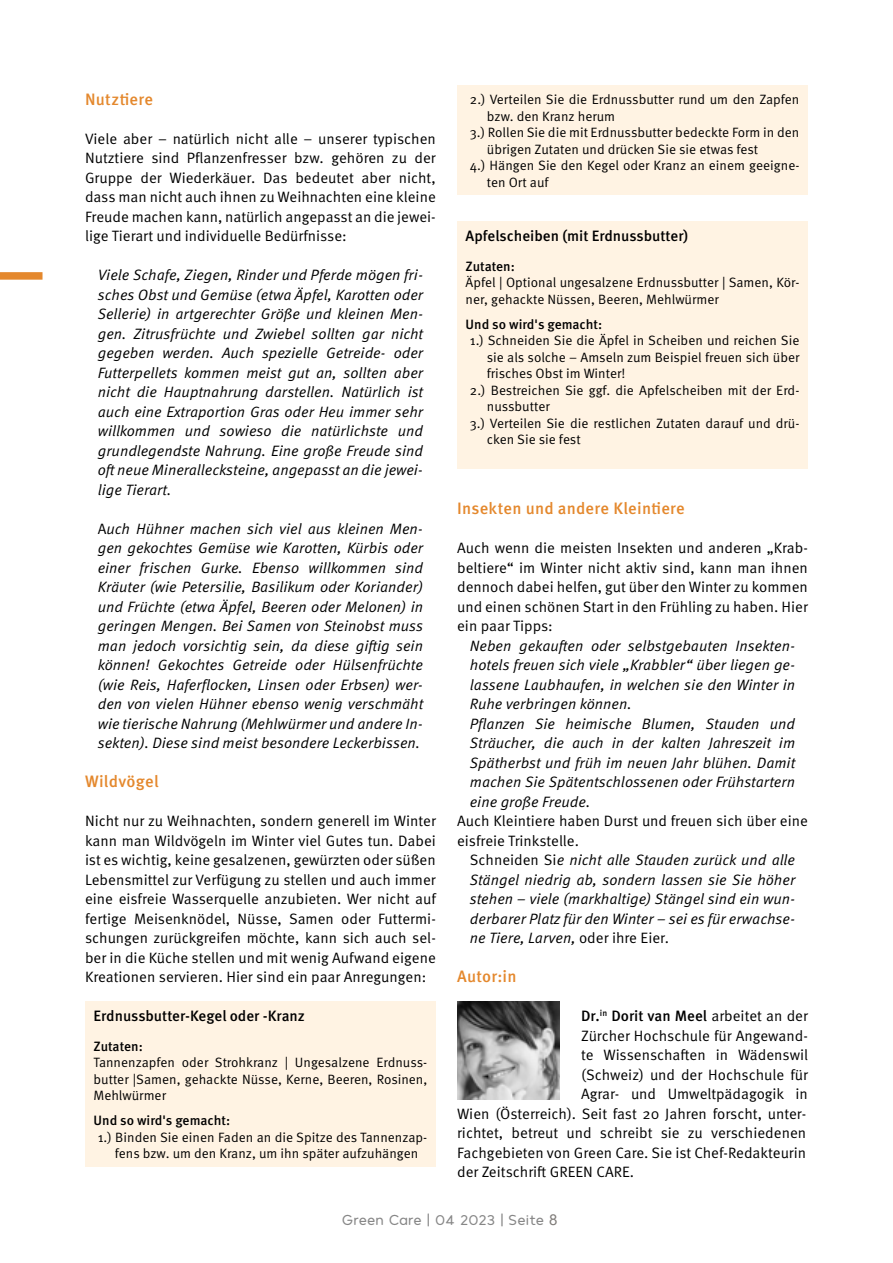
<style>
.page{position:relative;width:893px;height:1263px;background:#fff}
.page>*{position:absolute;margin:0;border:0;box-sizing:border-box;transform-origin:0 0}
.t1{font:500 16.5px "Meta Pro";letter-spacing:.015em;color:#e4882d}
.t2{font:15px/19.5px "Meta Pro Norm Ita";color:#000;text-align:justify}
.t3{font:15px/19.5px "Meta Pro Norm";color:#000;text-align:justify}
.t4{font:500 15px "Meta Pro";color:#000}
.t5{font:15px "Hank Rnd";color:#878787}
.t6{font:13.5px/16.5px "Meta Pro Norm";color:#000;text-align:justify}
.t7{font:500 13.5px "Meta Pro";color:#000}
.s1{font-family:"Meta Pro Norm"}
.s2{font-family:"Meta Pro Norm";font-weight:400}
.s3{font-family:"Arial";color:#807d7a}
</style>
<div class="page">
<div style="left:0;top:272px;width:43px;height:8px;background:#e4882d"></div>
<img style="left:457px;top:1002px;width:103px;height:97px">
<div style="left:85px;top:1002px;width:351px;height:165px;background:#fff3e3"></div>
<div style="left:457px;top:86px;width:351px;height:109px;background:#fff3e3"></div>
<div style="left:457px;top:222px;width:351px;height:247px;background:#fff3e3"></div>
<p class="t1" style="left:85px;top:86px;width:70px">Nutztiere</p>
<p class="t3" style="left:85px;top:128px;width:352px">Viele aber – natürlich nicht alle – unserer typischen Nutztiere sind Pflanzenfresser bzw. gehören zu der Gruppe der Wiederkäuer. Das bedeutet aber nicht, dass man nicht auch ihnen zu Weihnachten eine kleine Freude machen kann, natürlich angepasst an die jewei&shy;lige Tierart und individuelle Bedürfnisse:</p>
<p class="t2" style="left:98px;top:264px;width:327px">Viele Schafe, Ziegen, Rinder und Pferde mögen fri&shy;sches Obst und Gemüse (etwa Äpfel, Karotten oder Sellerie) in artgerechter Größe und kleinen Men&shy;gen. Zitrusfrüchte und Zwiebel sollten gar nicht gegeben werden. Auch spezielle Getreide- oder Futterpellets kommen meist gut an, sollten aber nicht die Hauptnahrung darstellen. Natürlich ist auch eine Extraportion Gras oder Heu immer sehr willkommen und sowieso die natürlichste und grundlegendste Nahrung. Eine große Freude sind oft neue Minerallecksteine, angepasst an die jewei&shy;lige Tierart.</p>
<p class="t2" style="left:98px;top:518px;width:327px"><span class="s1">A</span>uch Hühner machen sich viel aus kleinen Men&shy;gen gekochtes Gemüse wie Karotten, Kürbis oder einer frischen Gurke. Ebenso willkommen sind Kräuter (wie Petersilie, Basilikum oder Koriander) und Früchte (etwa Äpfel, Beeren oder Melonen) in geringen Mengen. Bei Samen von Steinobst muss man jedoch vorsichtig sein, da diese giftig sein können! Gekochtes Getreide oder Hülsenfrüchte (wie Reis, Haferflocken, Linsen oder Erbsen) wer&shy;den von vielen Hühner ebenso wenig verschmäht wie tierische Nahrung (Mehlwürmer und andere In&shy;sekten). Diese sind meist besondere Leckerbissen.</p>
<p class="t1" style="left:85px;top:769px;width:75px">Wildvögel</p>
<p class="t3" style="left:85px;top:810px;width:352px">Nicht nur zu Weihnachten, sondern generell im Winter kann man Wildvögeln im Winter viel Gutes tun. Dabei ist es wichtig, keine gesalzenen, gewürzten oder süßen Lebensmittel zur Verfügung zu stellen und auch immer eine eisfreie Wasserquelle anzubieten. Wer nicht auf fertige Meisenknödel, Nüsse, Samen oder Futtermi&shy;schungen zurückgreifen möchte, kann sich auch sel&shy;ber in die Küche stellen und mit wenig Aufwand eigene Kreationen servieren. Hier sind ein paar Anregungen:</p>
<p class="t4" style="left:94px;top:1005px;width:213px">Erdnussbutter-Kegel oder -Kranz</p>
<p class="t7" style="left:94px;top:1035px;width:51px">Zutaten:</p>
<p class="t6" style="left:94px;top:1053px;width:335px">Tannenzapfen oder Strohkranz | Ungesalzene Erdnuss&shy;butter |Samen, gehackte Nüsse, Kerne, Beeren, Rosinen, Mehlwürmer</p>
<p class="t7" style="left:94px;top:1110px;width:138px">Und so wird's gemacht:</p>
<p class="t6" style="left:98px;top:1128px;width:331px;text-align:center">1.) Binden Sie einen Faden an die Spitze des Tannenzap&shy;fens bzw. um den Kranz, um ihn später aufzuhängen</p>
<p class="t6" style="left:470px;top:90px;width:331px">2.) Verteilen Sie die Erdnussbutter rund um den Zapfen</p>
<p class="t6" style="left:487px;top:107px;width:130px">bzw. den Kranz herum</p>
<p class="t6" style="left:470px;top:123px;width:331px">3.) Rollen Sie die mit Erdnussbutter bedeckte Form in den</p>
<p class="t6" style="left:487px;top:140px;width:273px">übrigen Zutaten und drücken Sie sie etwas fest</p>
<p class="t6" style="left:470px;top:156px;width:331px">4.) Hängen Sie den Kegel oder Kranz an einem geeigne-</p>
<p class="t6" style="left:487px;top:173px;width:63px">ten Ort auf</p>
<p class="t4" style="left:466px;top:225px;width:224px">Apfelscheiben (mit Erdnussbutter)</p>
<p class="t7" style="left:466px;top:255px;width:51px">Zutaten:</p>
<p class="t6" style="left:466px;top:273px;width:335px">Äpfel | Optional ungesalzene Erdnussbutter | Samen, Kör&shy;ner, gehackte Nüssen, Beeren, Mehlwürmer</p>
<p class="t7" style="left:466px;top:313px;width:138px">Und so wird's gemacht:</p>
<p class="t6" style="left:470px;top:331px;width:331px">1.) Schneiden Sie die Äpfel in Scheiben und reichen Sie</p>
<p class="t6" style="left:487px;top:348px;width:314px">sie als solche – Amseln zum Beispiel freuen sich über</p>
<p class="t6" style="left:487px;top:364px;width:140px">frisches Obst im Winter!</p>
<p class="t6" style="left:470px;top:381px;width:331px">2.) Bestreichen Sie ggf. die Apfelscheiben mit der Erd-</p>
<p class="t6" style="left:487px;top:397px;width:64px">nussbutter</p>
<p class="t6" style="left:470px;top:414px;width:331px">3.) Verteilen Sie die restlichen Zutaten darauf und drü-</p>
<p class="t6" style="left:487px;top:430px;width:95px">cken Sie sie fest</p>
<p class="t1" style="left:457px;top:496px;width:229px">Insekten und andere Kleintiere</p>
<p class="t3" style="left:457px;top:537px;width:352px">Auch wenn die meisten Insekten und anderen „Krab&shy;beltiere“ im Winter nicht aktiv sind, kann man ihnen dennoch dabei helfen, gut über den Winter zu kommen und einen schönen Start in den Frühling zu haben. Hier ein paar Tipps:</p>
<p class="t2" style="left:470px;top:635px;width:327px;text-align:left">Neben gekauften oder selbstgebauten Insekten&shy;hotels freuen sich viele „Krabbler“ über liegen ge&shy;lassene Laubhaufen, in welchen sie den Winter in Ruhe verbringen können.<br>Pflanzen Sie heimische Blumen, Stauden und Sträucher, die auch in der kalten Jahreszeit im Spätherbst und früh im neuen Jahr blühen. Damit machen Sie Spätentschlossenen oder Frühstartern eine große Freude.</p>
<p class="t3" style="left:457px;top:810px;width:352px">Auch Kleintiere haben Durst und freuen sich über eine eisfreie Trinkstelle.</p>
<p class="t2" style="left:470px;top:849px;width:327px"><span class="s1">Schneiden Si</span>e nicht alle Stauden zurück und alle Stängel niedrig ab, sondern lassen sie Sie höher stehen – viele (markhaltige) Stängel sind ein wun&shy;derbarer Platz für den Winter – sei es für erwachse&shy;ne Tiere, Larven, <span class="s1">oder ihre Eier.</span></p>
<p class="t1" style="left:457px;top:964px;width:61px">Autor:in</p>
<p class="t4" style="left:581px;top:1004px;width:228px">Dr.<sup>in</sup> Dorit van Meel <span class="s2">arbeitet an der</span></p>
<p class="t3" style="left:581px;top:1025px;width:228px">Zürcher Hochschule für Angewand&shy;te Wissenschaften in Wädenswil (Schweiz) und der Hochschule für Agrar- und Umweltpädagogik in</p>
<p class="t3" style="left:457px;top:1103px;width:351px">Wien (Österreich). Seit fast 20 Jahren forscht, unter&shy;richtet, betreut und schreibt sie zu verschiedenen Fachgebieten von Green Care. Sie ist Chef-Redakteurin der Zeitschrift GREEN CARE.</p>
<p class="t5" style="left:342px;top:1210px;width:217px">Green Care | 04 2023 | Seite <span class="s3">8</span></p>
</div>
